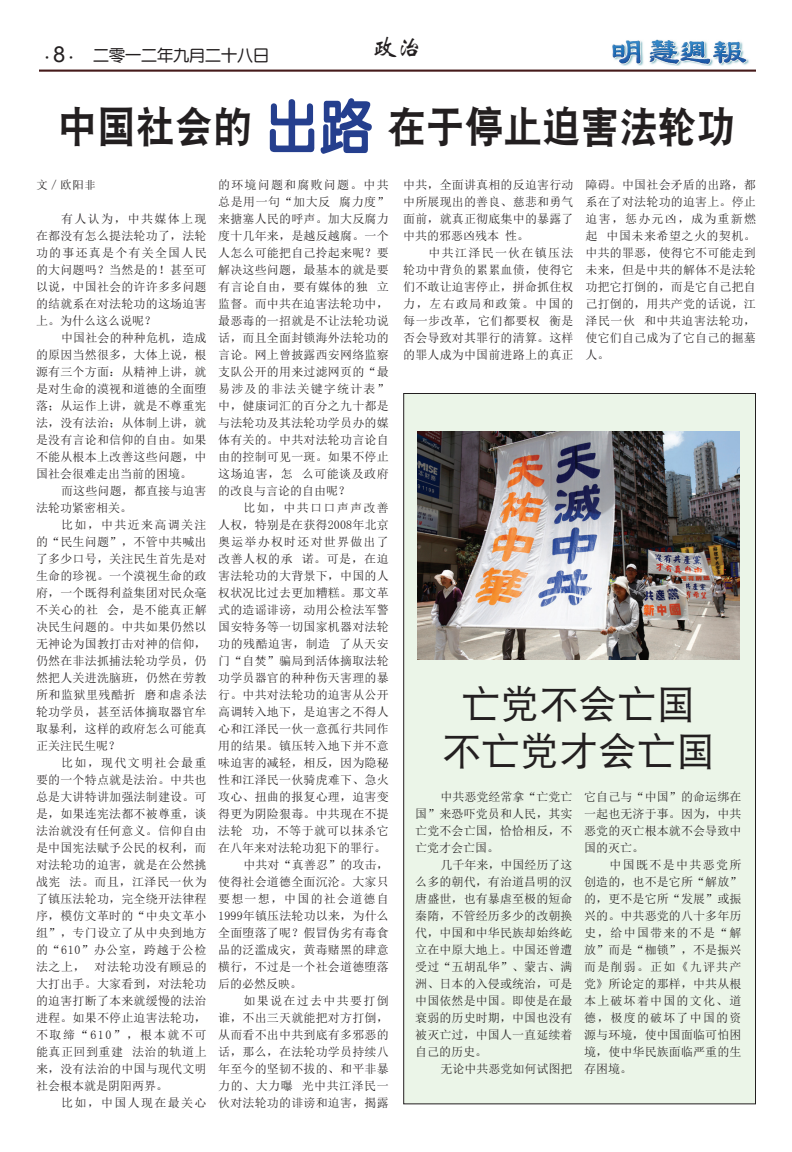
<style>
.page{position:relative;width:792px;height:1152px;background:#fff}
.page>*{position:absolute;margin:0;border:0;box-sizing:border-box;transform-origin:0 0}
.t1{font:43px "DFP Hei W9";color:#231f20;scale:.9 1}
.t2{font:39px/46.8px "DF Hei W5";color:#231f20;text-align:center}
.t3{font:26px "ST Xinwei";color:#231f20}
.t4{font:16px "FZY3 JW GB1 0";color:#231f20}
.t5{font:12px/17px "Sim Sun";letter-spacing:.015em;color:#231f20;text-align:justify}
.t6{font:12px "Sim Sun";letter-spacing:.045em;color:#231f20}
.t7{font:12px "Sim Sun";letter-spacing:.11em;color:#231f20}
.t8{font:12px "Sim Sun";letter-spacing:.1em;color:#231f20}
.t9{font:12px "MS Song";color:#231f20}
.s1{font-family:"Koz Min Pro";font-size:12px}
.s2{font-family:"Arial";font-size:22px}
.s3{font-family:"FZY4 JW GB1 0";font-size:60px;color:#253f8e}
</style>
<div class="page">
<hr style="left:39px;top:70px;width:717px;height:2px;background:#461a1a">
<img style="left:612px;top:40px;width:137px;height:26px">
<div style="left:404px;top:394px;width:352px;height:710px;background:#ebf5e8"></div>
<img style="left:418px;top:432px;width:321px;height:227px">
<h3 class="t4" style="left:41px;top:47px;width:230px"><span class="s1">・</span><span class="s2">8</span><span class="s1">・</span> 二零一二年九月二十八日</h3>
<h3 class="t3" style="left:371px;top:34px;width:53px">政治</h3>
<h1 class="t1" style="left:59px;top:105px;width:754px">中国社会的 <span class="s3">出路</span>在于停止迫害法轮功</h1>
<p class="t9" style="left:36px;top:178px;width:61px">文／欧阳非</p>
<p class="t5" style="left:36px;top:210px;width:172px;text-indent:25px">有人认为，中共媒体上现在都没有怎么提法轮功了，法轮功的事还真是个有关全国人民的大问题吗？当然是的！甚至可以说，中国社会的许许多多问题的结就系在对法轮功的这场迫害上。为什么这么说呢？</p>
<p class="t5" style="left:36px;top:329px;width:172px;text-indent:25px">中国社会的种种危机，造成的原因当然很多，大体上说，根源有三个方面：从精神上讲，就是对生命的漠视和道德的全面堕落；从运作上讲，就是不尊重宪法，没有法治；从体制上讲，就是没有言论和信仰的自由。如果不能从根本上改善这些问题，中国社会很难走出当前的困境。</p>
<p class="t5" style="left:36px;top:482px;width:172px;text-indent:25px">而这些问题，都直接与迫害法轮功紧密相关。</p>
<p class="t5" style="left:36px;top:516px;width:172px;text-indent:25px">比如，中共近来高调关注的“民生问题”，不管中共喊出了多少口号，关注民生首先是对生命的珍视。一个漠视生命的政府，一个既得利益集团对民众毫不关心的社 会，是不能真正解决民生问题的。中共如果仍然以无神论为国教打击对神的信仰，仍然在非法抓捕法轮功学员，仍然把人关进洗脑班，仍然在劳教所和监狱里残酷折 磨和虐杀法轮功学员，甚至活体摘取器官牟取暴利，这样的政府怎么可能真正关注民生呢？</p>
<p class="t5" style="left:36px;top:754px;width:172px;text-indent:25px">比如，现代文明社会最重要的一个特点就是法治。中共也总是大讲特讲加强法制建设。可是，如果连宪法都不被尊重，谈法治就没有任何意义。信仰自由是中国宪法赋予公民的权利，而对法轮功的迫害，就是在公然挑战宪 法。而且，江泽民一伙为了镇压法轮功，完全绕开法律程序，模仿文革时的“中央文革小组”，专门设立了从中央到地方的“610”办公室，跨越于公检法之上， 对法轮功没有顾忌的大打出手。大家看到，对法轮功的迫害打断了本来就缓慢的法治进程。如果不停止迫害法轮功，不取缔“610”，根本就不可能真正回到重建 法治的轨道上来，没有法治的中国与现代文明社会根本就是阴阳两界。</p>
<p class="t7" style="left:61px;top:1096px;width:147px">比如，中国人现在最关心</p>
<p class="t5" style="left:218px;top:176px;width:172px">的环境问题和腐败问题。中共总是用一句“加大反 腐力度”来搪塞人民的呼声。加大反腐力度十几年来，是越反越腐。一个人怎么可能把自己拎起来呢？要解决这些问题，最基本的就是要有言论自由，要有媒体的独 立监督。而中共在迫害法轮功中，最恶毒的一招就是不让法轮功说话，而且全面封锁海外法轮功的言论。网上曾披露西安网络监察支队公开的用来过滤网页的“最易涉及的非法关键字统计表”中，健康词汇的百分之九十都是与法轮功及其法轮功学员办的媒体有关的。中共对法轮功言论自由的控制可见一斑。如果不停止这场迫害，怎 么可能谈及政府的改良与言论的自由呢？</p>
<p class="t7" style="left:243px;top:502px;width:147px">比如，中共口口声声改善</p>
<p class="t5" style="left:218px;top:516px;width:172px">人权，特别是在获得2008年北京</p>
<p class="t8" style="left:218px;top:536px;width:172px">奥运举办权时还对世界做出了</p>
<p class="t6" style="left:218px;top:553px;width:172px">改善人权的承 诺。可是，在迫</p>
<p class="t5" style="left:218px;top:567px;width:172px">害法轮功的大背景下，中国的人</p>
<p class="t5" style="left:218px;top:584px;width:172px">权状况比过去更加糟糕。那文革</p>
<p class="t5" style="left:218px;top:601px;width:172px">式的造谣诽谤，动用公检法军警</p>
<p class="t5" style="left:218px;top:618px;width:172px">国安特务等一切国家机器对法轮</p>
<p class="t6" style="left:218px;top:638px;width:172px">功的残酷迫害，制造 了从天安</p>
<p class="t5" style="left:218px;top:652px;width:172px">门“自焚”骗局到活体摘取法轮</p>
<p class="t5" style="left:218px;top:669px;width:172px">功学员器官的种种伤天害理的暴</p>
<p class="t5" style="left:218px;top:686px;width:172px">行。中共对法轮功的迫害从公开</p>
<p class="t5" style="left:218px;top:703px;width:172px">高调转入地下，是迫害之不得人</p>
<p class="t5" style="left:218px;top:720px;width:172px">心和江泽民一伙一意孤行共同作</p>
<p class="t5" style="left:218px;top:737px;width:172px">用的结果。镇压转入地下并不意</p>
<p class="t5" style="left:218px;top:754px;width:172px">味迫害的减轻，相反，因为隐秘</p>
<p class="t5" style="left:218px;top:771px;width:172px">性和江泽民一伙骑虎难下、急火</p>
<p class="t5" style="left:218px;top:788px;width:172px">攻心、扭曲的报复心理，迫害变</p>
<p class="t5" style="left:218px;top:805px;width:172px">得更为阴险狠毒。中共现在不提</p>
<p class="t6" style="left:218px;top:825px;width:172px">法轮 功，不等于就可以抹杀它</p>
<p class="t5" style="left:218px;top:839px;width:169px">在八年来对法轮功犯下的罪行。</p>
<p class="t5" style="left:243px;top:856px;width:147px">中共对“真善忍”的攻击，</p>
<p class="t5" style="left:218px;top:873px;width:172px">使得社会道德全面沉沦。大家只</p>
<p class="t8" style="left:218px;top:893px;width:172px">要想一想，中国的社会道德自</p>
<p class="t5" style="left:218px;top:907px;width:172px">1999年镇压法轮功以来，为什么</p>
<p class="t5" style="left:218px;top:924px;width:172px">全面堕落了呢？假冒伪劣有毒食</p>
<p class="t5" style="left:218px;top:941px;width:172px">品的泛滥成灾，黄毒赌黑的肆意</p>
<p class="t5" style="left:218px;top:958px;width:172px">横行，不过是一个社会道德堕落</p>
<p class="t5" style="left:218px;top:975px;width:85px">后的必然反映。</p>
<p class="t7" style="left:243px;top:995px;width:147px">如果说在过去中共要打倒</p>
<p class="t5" style="left:218px;top:1009px;width:172px">谁，不出三天就能把对方打倒，</p>
<p class="t5" style="left:218px;top:1026px;width:172px">从而看不出中共到底有多邪恶的</p>
<p class="t5" style="left:218px;top:1043px;width:172px">话，那么，在法轮功学员持续八</p>
<p class="t5" style="left:218px;top:1060px;width:172px">年至今的坚韧不拔的、和平非暴</p>
<p class="t6" style="left:218px;top:1080px;width:172px">力的、大力曝 光中共江泽民一</p>
<p class="t5" style="left:218px;top:1094px;width:172px">伙对法轮功的诽谤和迫害，揭露</p>
<p class="t5" style="left:403px;top:176px;width:172px">中共，全面讲真相的反迫害行动中所展现出的善良、慈悲和勇气面前，就真正彻底集中的暴露了中共的邪恶凶残本 性。</p>
<p class="t5" style="left:403px;top:244px;width:172px;text-indent:25px">中共江泽民一伙在镇压法轮功中背负的累累血债，使得它们不敢让迫害停止，拼命抓住权力，左右政局和政策。中国的每一步改革，它们都要权 衡是否会导致对其罪行的清算。这样的罪人成为中国前进路上的真正</p>
<p class="t5" style="left:586px;top:176px;width:172px">障碍。中国社会矛盾的出路，都系在了对法轮功的迫害上。停止迫害，惩办元凶，成为重新燃起 中国未来希望之火的契机。中共的罪恶，使得它不可能走到未来，但是中共的解体不是法轮功把它打倒的，而是它自己把自己打倒的，用共产党的话说，江泽民一伙 和中共迫害法轮功，使它们自己成为了它自己的掘墓人。</p>
<h2 class="t2" style="left:442px;top:681px;width:275px">亡党不会亡国不亡党才会亡国</h2>
<p class="t5" style="left:415px;top:788px;width:159px;text-indent:25px">中共恶党经常拿“亡党亡国”来恐吓党员和人民，其实亡党不会亡国，恰恰相反，不亡党才会亡国。</p>
<p class="t5" style="left:415px;top:856px;width:159px;text-indent:25px">几千年来，中国经历了这么多的朝代，有治道昌明的汉唐盛世，也有暴虐至极的短命秦隋，不管经历多少的改朝换代，中国和中华民族却始终屹立在中原大地上。中国还曾遭受过“五胡乱华”、蒙古、满洲、日本的入侵或统治，可是中国依然是中国。即使是在最衰弱的历史时期，中国也没有被灭亡过，中国人一直延续着自己的历史。</p>
<p class="t5" style="left:440px;top:1060px;width:134px">无论中共恶党如何试图把</p>
<p class="t5" style="left:584px;top:788px;width:159px">它自己与“中国”的命运绑在一起也无济于事。因为，中共恶党的灭亡根本就不会导致中国的灭亡。</p>
<p class="t5" style="left:584px;top:856px;width:159px;text-indent:25px">中国既不是中共恶党所创造的，也不是它所“解放”的，更不是它所“发展”或振兴的。中共恶党的八十多年历史，给中国带来的不是“解放”而是“枷锁”，不是振兴而是削弱。正如《九评共产党》所论定的那样，中共从根本上破坏着中国的文化、道德，极度的破坏了中国的资源与环境，使中国面临可怕困境，使中华民族面临严重的生存困境。</p>
</div>
